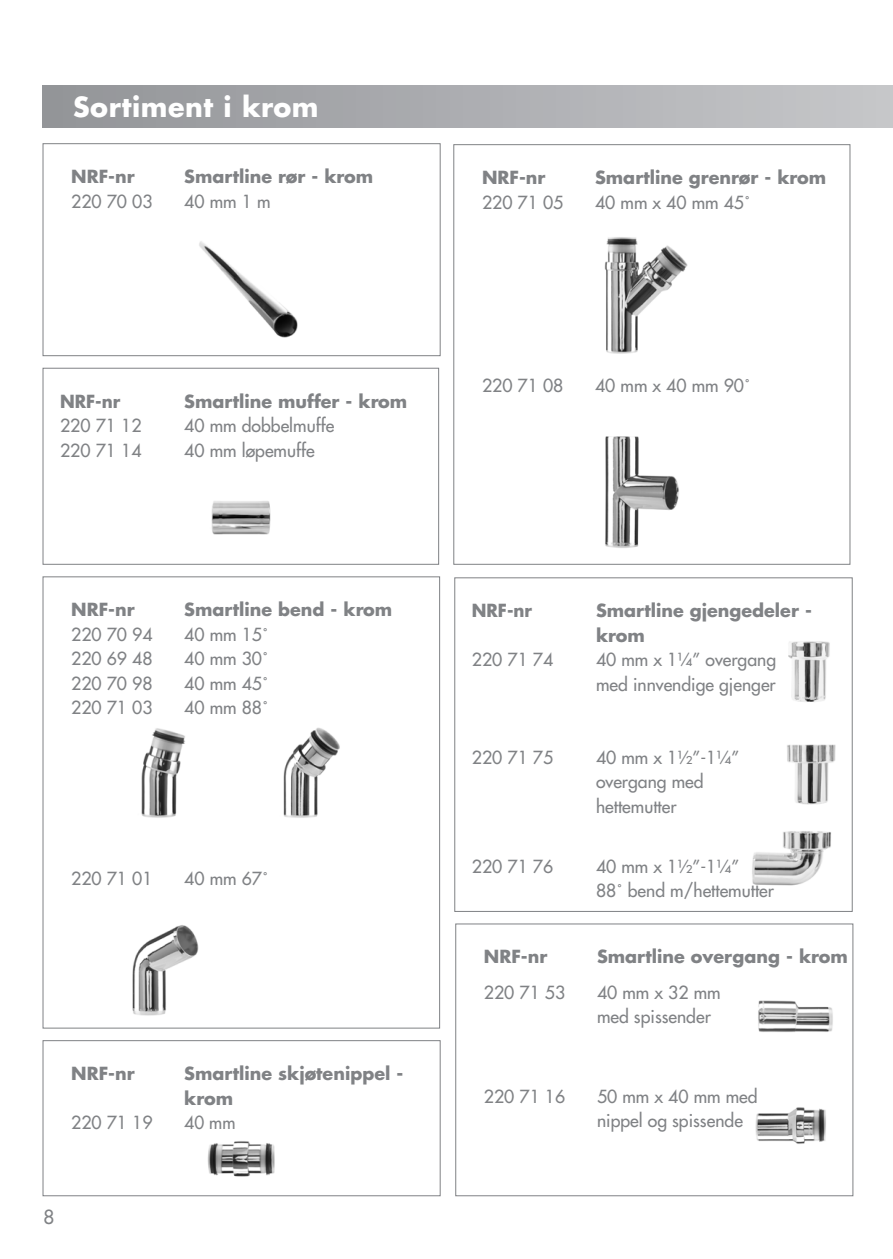
<style>
.page{position:relative;width:893px;height:1259px;background:#fff}
.page>*{position:absolute;margin:0;border:0;box-sizing:border-box;transform-origin:0 0}
.Hvite_headinger{font:700 27px "Futura Std";letter-spacing:.02em;color:#fff}
.t1{font:500 18.9px "Futura Std";color:#808285}
.t2{font:500 17.7px/24.3px "Futura Std";color:#808285}
.Bold_brødtekst_med_2{font:700 17.7px/24.3px "Futura Std";color:#808285}
.Bold_brødtekst_med_2-2{font:700 17.7px "Futura Std";color:#808285;scale:.95 1}
.s1{font-style:inherit}
</style>
<div class="page">
<img style="left:752px;top:831px;width:79px;height:55px">
<div style="left:454px;top:577px;width:399px;height:335px;border:1px solid #808285"></div>
<img style="left:755px;top:1107px;width:71px;height:37px">
<img style="left:788px;top:641px;width:42px;height:61px">
<div style="left:43px;top:85px;width:850px;height:43px;background:linear-gradient(to right,#939498,#c6c7ca)"></div>
<div style="left:43px;top:143px;width:398px;height:213px;border:1px solid #808285"></div>
<img style="left:199px;top:241px;width:99px;height:97px">
<img style="left:604px;top:237px;width:84px;height:117px">
<img style="left:605px;top:436px;width:74px;height:112px">
<div style="left:455px;top:923px;width:398px;height:273px;border:1px solid #808285"></div>
<img style="left:758px;top:1000px;width:75px;height:32px">
<div style="left:43px;top:1040px;width:398px;height:156px;border:1px solid #808285"></div>
<img style="left:207px;top:1141px;width:68px;height:36px">
<div style="left:43px;top:368px;width:396px;height:197px;border:1px solid #808285"></div>
<img style="left:211px;top:501px;width:60px;height:34px">
<img style="left:141px;top:728px;width:44px;height:90px">
<img style="left:283px;top:727px;width:57px;height:91px">
<img style="left:132px;top:925px;width:67px;height:91px">
<img style="left:787px;top:744px;width:49px;height:61px">
<p class="Hvite_headinger" style="left:73px;top:89px;width:247px">Sortiment i krom</p>
<p class="Bold_brødtekst_med_2" style="left:71px;top:164px;width:65px">NRF-nr</p>
<p class="Bold_brødtekst_med_2" style="left:184px;top:164px;width:190px">Smartline rør - krom</p>
<p class="t2" style="left:71px;top:189px;width:83px">220 70 03</p>
<p class="t2" style="left:184px;top:189px;width:88px">40 mm 1 m</p>
<p class="Bold_brødtekst_med_2" style="left:482px;top:165px;width:65px">NRF-nr</p>
<p class="Bold_brødtekst_med_2" style="left:595px;top:165px;width:233px">Smartline grenrør - krom</p>
<p class="t2" style="left:482px;top:190px;width:83px">220 71 05</p>
<p class="t2" style="left:595px;top:190px;width:157px">40 mm x 40 mm 45˚</p>
<p class="Bold_brødtekst_med_2-2" style="left:60px;top:389px;width:65px">NRF-nr</p>
<p class="Bold_brødtekst_med_2" style="left:184px;top:389px;width:225px">Smartline muffer - krom</p>
<p class="t2" style="left:60px;top:413px;width:83px">220 71 12</p>
<p class="t2" style="left:184px;top:413px;width:151px">40 mm dobbelmuffe</p>
<p class="t2" style="left:60px;top:438px;width:83px">220 71 14</p>
<p class="t2" style="left:184px;top:438px;width:132px">40 mm løpemuffe</p>
<p class="Bold_brødtekst_med_2" style="left:71px;top:597px;width:65px">NRF-nr</p>
<p class="Bold_brødtekst_med_2" style="left:184px;top:597px;width:210px">Smartline bend - krom</p>
<p class="t2" style="left:71px;top:622px;width:83px">220 70 94</p>
<p class="t2" style="left:184px;top:622px;width:86px">40 mm 15˚</p>
<p class="t2" style="left:71px;top:646px;width:83px">220 69 48</p>
<p class="t2" style="left:184px;top:646px;width:86px">40 mm 30˚</p>
<p class="t2" style="left:71px;top:671px;width:83px">220 70 98</p>
<p class="t2" style="left:184px;top:671px;width:86px">40 mm 45˚</p>
<p class="t2" style="left:71px;top:695px;width:83px">220 71 03</p>
<p class="t2" style="left:184px;top:695px;width:86px">40 mm 88˚</p>
<p class="t2" style="left:71px;top:866px;width:83px">220 71 01</p>
<p class="t2" style="left:184px;top:866px;width:86px">40 mm 67˚</p>
<p class="Bold_brødtekst_med_2" style="left:71px;top:1061px;width:65px">NRF-nr</p>
<p class="Bold_brødtekst_med_2" style="left:184px;top:1061px;width:221px">Smartline skjøtenippel - krom</p>
<p class="t2" style="left:71px;top:1110px;width:83px">220 71 19</p>
<p class="t2" style="left:184px;top:1110px;width:53px">40 mm</p>
<p class="t1" style="left:43px;top:1204px;width:12px">8</p>
<p class="t2" style="left:482px;top:373px;width:83px">220 71 08</p>
<p class="t2" style="left:595px;top:373px;width:157px">40 mm x 40 mm 90˚</p>
<p class="Bold_brødtekst_med_2-2" style="left:472px;top:599px;width:65px">NRF-nr</p>
<p class="Bold_brødtekst_med_2" style="left:596px;top:598px;width:217px">Smartline gjengedeler - krom</p>
<p class="t2" style="left:472px;top:647px;width:83px">220 71 74</p>
<p class="t2" style="left:596px;top:647px;width:182px">40 mm x 1¼<span class="s1">”</span> overgang</p>
<p class="t2" style="left:596px;top:672px;width:181px">med innvendige gjenger</p>
<p class="t2" style="left:472px;top:745px;width:83px">220 71 75</p>
<p class="t2" style="left:596px;top:745px;width:145px">40 mm x 1½”-1¼”</p>
<p class="t2" style="left:596px;top:770px;width:109px">overgang med</p>
<p class="t2" style="left:596px;top:794px;width:82px">hettemutter</p>
<p class="t2" style="left:472px;top:854px;width:83px">220 71 76</p>
<p class="t2" style="left:596px;top:854px;width:145px">40 mm x 1½”-1¼”</p>
<p class="t2" style="left:596px;top:878px;width:179px">88˚ bend m/hettemutter</p>
<p class="Bold_brødtekst_med_2" style="left:484px;top:944px;width:65px">NRF-nr</p>
<p class="Bold_brødtekst_med_2" style="left:597px;top:944px;width:252px">Smartline overgang - krom</p>
<p class="t2" style="left:484px;top:980px;width:83px">220 71 53</p>
<p class="t2" style="left:597px;top:980px;width:125px">40 mm x 32 mm med spissender</p>
<p class="t2" style="left:484px;top:1084px;width:83px">220 71 16</p>
<p class="t2" style="left:597px;top:1084px;width:162px">50 mm x 40 mm med nippel og spissende</p>
</div>
